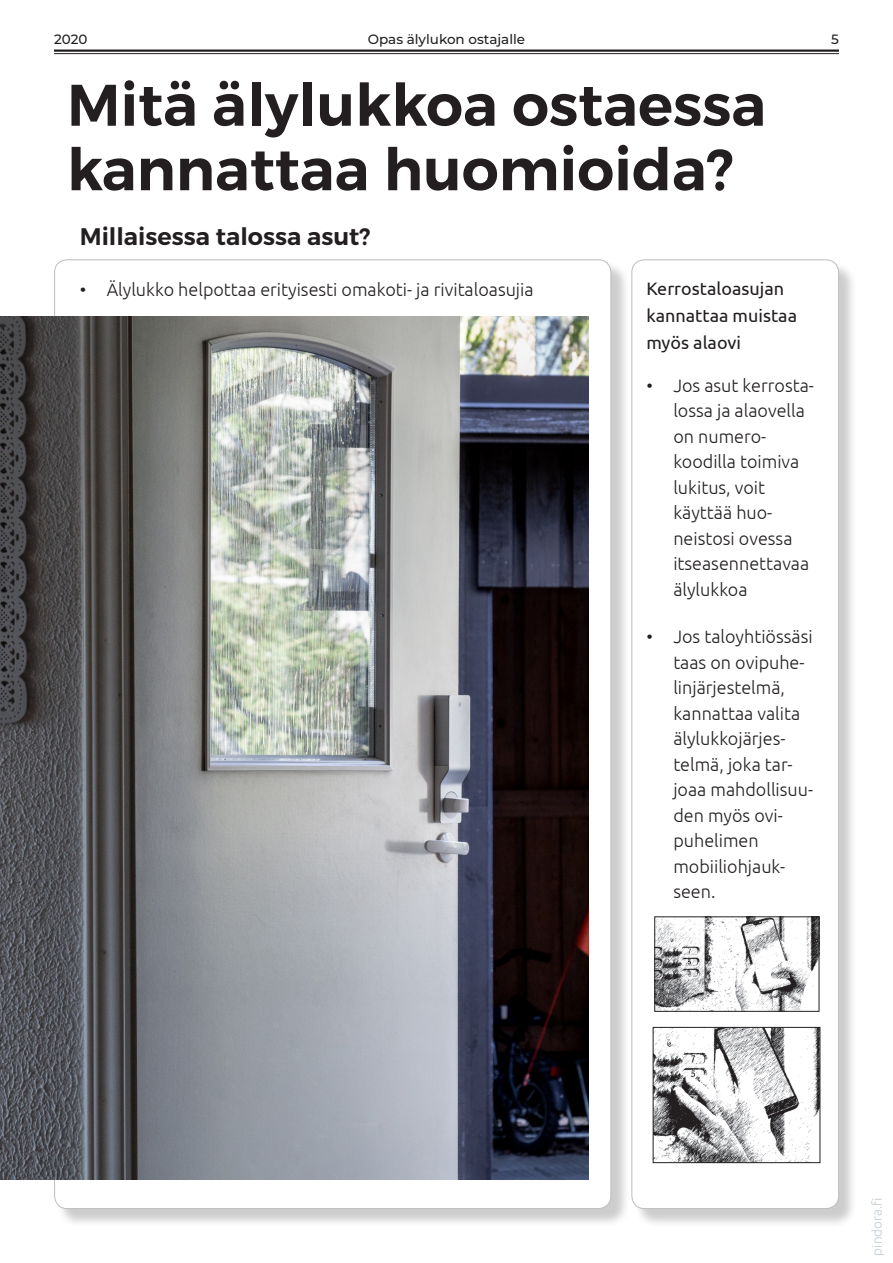
<style>
.page{position:relative;width:893px;height:1263px;background:#fff}
.page>*{position:absolute;margin:0;border:0;box-sizing:border-box;transform-origin:0 0}
.t1{font:600 58.5px/64.5px "Montserrat";color:#231f20}
.Kappaletyyli_2{font:600 24px "Montserrat";color:#231f20}
.t2{font:300 18px/25.5px "Ubuntu";color:#231f20}
.Kappaletyyli_2-2{font:18px/27px "Ubuntu";color:#231f20}
.t3{font:500 13.5px "Montserrat";color:#231f20}
.t4{font:300 13.5px "Ubuntu";color:#c4ced4}
</style>
<div class="page">
<div style="left:634px;top:262px;width:224px;height:966px;background:#231f20;opacity:.75"></div>
<div style="left:632px;top:260px;width:207px;height:948px;background:#fff;border-radius:13px"></div>
<div style="left:631px;top:259px;width:208px;height:950px;border:1px solid #231f20;border-radius:13px"></div>
<div style="left:56px;top:261px;width:574px;height:966px;background:#231f20;opacity:.75"></div>
<div style="left:55px;top:260px;width:556px;height:948px;background:#fff;border-radius:13px"></div>
<img style="left:0;top:317px;width:589px;height:863px">
<img style="left:0;top:0;width:1px;height:636px">
<img style="left:655px;top:1029px;width:163px;height:132px">
<div style="left:653px;top:1027px;width:167px;height:136px;border:1px solid #231f20"></div>
<img style="left:656px;top:918px;width:161px;height:92px">
<div style="left:654px;top:916px;width:165px;height:96px;border:1px solid #231f20"></div>
<hr style="left:54px;top:50px;width:785px;height:2px;background:#231f20">
<hr style="left:54px;top:53px;width:785px;height:1px;background:#231f20">
<p class="t3" style="left:368px;top:30px;width:159px">Opas älylukon ostajalle</p>
<p class="t3" style="left:54px;top:30px;width:35px">2020</p>
<p class="t3" style="left:831px;top:30px;width:9px">5</p>
<p class="t1" style="left:67px;top:73px;width:701px">Mitä älylukkoa ostaessa kannattaa huomioida?</p>
<p class="Kappaletyyli_2" style="left:80px;top:222px;width:292px">Millaisessa talossa asut?</p>
<p class="Kappaletyyli_2-2" style="left:646px;top:274px;width:152px">Kerrostaloasujan kannattaa muistaa myös alaovi</p>
<p class="t2" style="left:673px;top:372px;width:142px;text-indent:-27px">• Jos asut kerrosta&shy;lossa ja alaovella on numero&shy;koodilla toimiva lukitus, voit käyttää huo&shy;neistosi ovessa itseasennettavaa älylukkoa</p>
<p class="t2" style="left:673px;top:623px;width:141px;text-indent:-27px">• Jos taloyhtiössäsi taas on ovipuhe&shy;linjärjestelmä, kannattaa valita älylukkojärjes&shy;telmä, joka tar&shy;joaa mahdollisuu&shy;den myös ovi&shy;puhelimen mobiiliohjauk&shy;seen.</p>
<p class="t2" style="left:80px;top:276px;width:455px">• Älylukko helpottaa erityisesti omakoti- ja rivitaloasujia</p>
<p class="t4" style="left:869px;top:1255px;width:59px;rotate:-90deg">pindora.fi</p>
</div>
